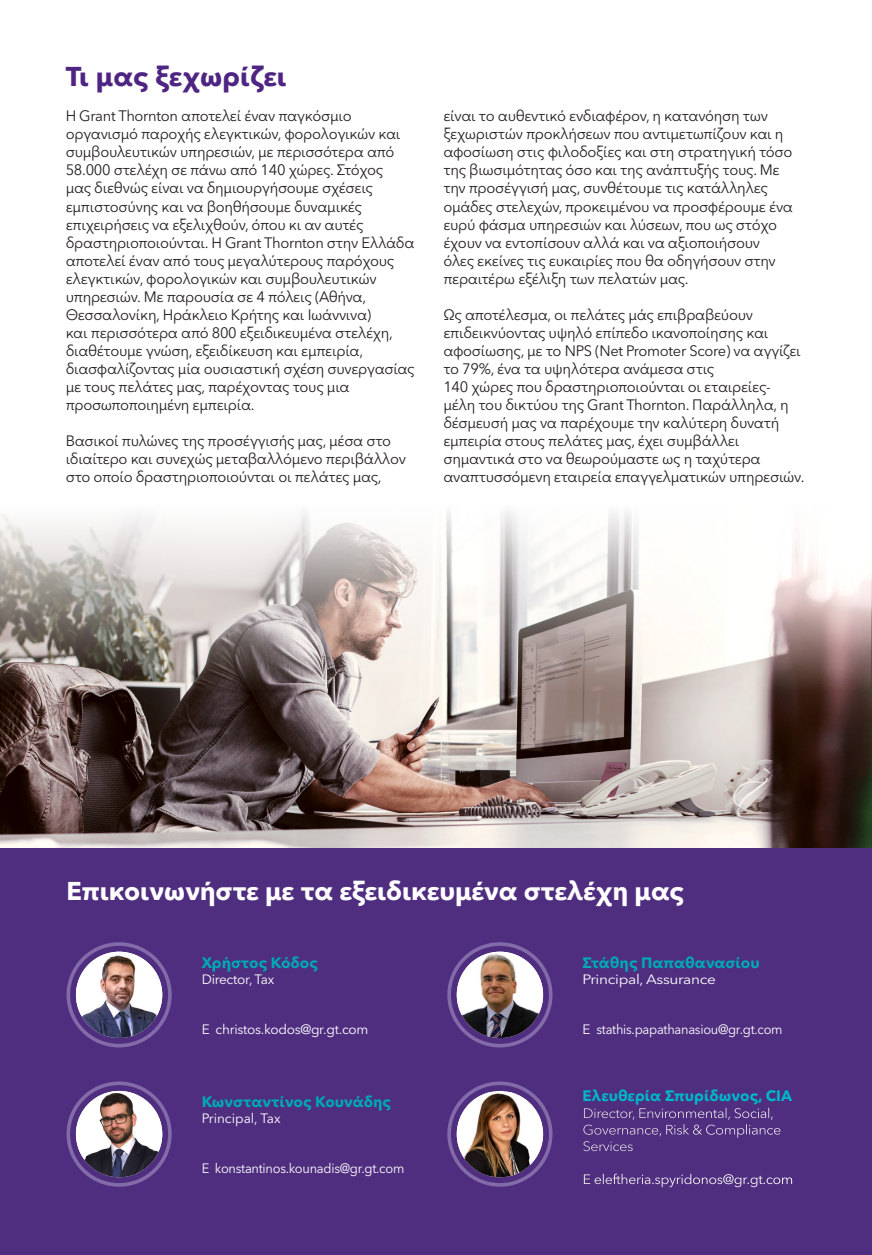
<style>
.page{position:relative;width:872px;height:1255px;background:#fff}
.page>*{position:absolute;margin:0;border:0;box-sizing:border-box;transform-origin:0 0}
.t1{font:700 27px "Avenir Next W1 G";letter-spacing:-.01em;color:#4e2582}
.t2{font:700 25.5px "Avenir Next W1 G";letter-spacing:-.005em;color:#fff}
.t3{font:15px/18px "Avenir Next W1 G";letter-spacing:-.02em;color:#231f20}
.t4{font:700 15px "Avenir Next W1 G";color:#00a7b5}
.t5{font:700 15px "Avenir Next W1 G";color:#00b6c8}
.t6{font:13.5px "Avenir Next W1 G";letter-spacing:-.02em;color:#fff}
.t7{font:300 13.5px/16.5px "Avenir Next W1 G";letter-spacing:-.025em;color:#fff;scale:1.07 1}
.t8{font:13.5px "Avenir Next W1 G";letter-spacing:-.02em;color:#fff;scale:.95 1}
.t9{font:13.5px "Avenir Next W1 G";letter-spacing:-.02em;color:#fff;scale:1.05 1}
.t10{font:13.5px "Avenir Next W1 G";letter-spacing:-.02em;color:#fff;scale:1.14 1}
.t11{font:13.5px "Avenir Next W1 G";color:#fff}
</style>
<div class="page">
<img style="left:0;top:705px;width:871px;height:143px">
<svg style="left:0;top:511px;width:871px;height:194px"></svg>
<div style="left:0;top:848px;width:872px;height:406px;background:#4f2d7f"></div>
<div style="left:66px;top:942px;width:106px;height:105px;border:4px solid #836ba9;border-radius:50%"></div>
<img style="left:76px;top:951px;width:86px;height:86px;border-radius:43px">
<div style="left:447px;top:942px;width:105px;height:105px;border:4px solid #836ba9;border-radius:50%"></div>
<img style="left:457px;top:951px;width:86px;height:86px;border-radius:43px">
<div style="left:66px;top:1081px;width:106px;height:105px;border:4px solid #836ba9;border-radius:50%"></div>
<img style="left:76px;top:1090px;width:86px;height:87px;border-radius:43px">
<div style="left:447px;top:1081px;width:105px;height:105px;border:4px solid #836ba9;border-radius:50%"></div>
<img style="left:457px;top:1092px;width:86px;height:85px">
<p class="t1" style="left:66px;top:60px;width:223px">Τι μας ξεχωρίζει</p>
<p class="t3" style="left:66px;top:107px;width:350px">Η Grant Thornton αποτελεί έναν παγκόσμιο οργανισμό παροχής ελεγκτικών, φορολογικών και συμβουλευτικών υπηρεσιών, με περισσότερα από 58.000 στελέχη σε πάνω από 140 χώρες. Στόχος<br>μας διεθνώς είναι να δημιουργήσουμε σχέσεις εμπιστοσύνης και να βοηθήσουμε δυναμικές επιχειρήσεις να εξελιχθούν, όπου κι αν αυτές δραστηριοποιούνται. Η Grant Thornton στην Ελλάδα αποτελεί έναν από τους μεγαλύτερους παρόχους ελεγκτικών, φορολογικών και συμβουλευτικών υπηρεσιών. Με παρουσία σε 4 πόλεις (Αθήνα, Θεσσαλονίκη, Ηράκλειο Κρήτης και Ιωάννινα)<br>και περισσότερα από 800 εξειδικευμένα στελέχη, διαθέτουμε γνώση, εξειδίκευση και εμπειρία, διασφαλίζοντας μία ουσιαστική σχέση συνεργασίας με τους πελάτες μας, παρέχοντας τους μια προσωποποιημένη εμπειρία.</p>
<p class="t3" style="left:66px;top:431px;width:342px">Βασικοί πυλώνες της προσέγγισής μας, μέσα στο ιδιαίτερο και συνεχώς μεταβαλλόμενο περιβάλλον στο οποίο δραστηριοποιούνται οι πελάτες μας,</p>
<p class="t3" style="left:443px;top:107px;width:351px">είναι το αυθεντικό ενδιαφέρον, η κατανόηση των ξεχωριστών προκλήσεων που αντιμετωπίζουν και η αφοσίωση στις φιλοδοξίες και στη στρατηγική τόσο της βιωσιμότητας όσο και της ανάπτυξής τους. Με την προσέγγισή μας, συνθέτουμε τις κατάλληλες ομάδες στελεχών, προκειμένου να προσφέρουμε ένα ευρύ φάσμα υπηρεσιών και λύσεων, που ως στόχο έχουν να εντοπίσουν αλλά και να αξιοποιήσουν όλες εκείνες τις ευκαιρίες που θα οδηγήσουν στην περαιτέρω εξέλιξη των πελατών μας.</p>
<p class="t3" style="left:443px;top:305px;width:359px">Ως αποτέλεσμα, οι πελάτες μάς επιβραβεύουν επιδεικνύοντας υψηλό επίπεδο ικανοποίησης και αφοσίωσης, με το NPS (Net Promoter Score) να αγγίζει το 79%, ένα τα υψηλότερα ανάμεσα στις</p>
<p class="t3" style="left:443px;top:377px;width:362px">140 χώρες που δραστηριοποιούνται οι εταιρείες&shy;μέλη του δικτύου της Grant Thornton. Παράλληλα, η δέσμευσή μας να παρέχουμε την καλύτερη δυνατή εμπειρία στους πελάτες μας, έχει συμβάλλει σημαντικά στο να θεωρούμαστε ως η ταχύτερα αναπτυσσόμενη εταιρεία επαγγελματικών υπηρεσιών.</p>
<p class="t2" style="left:66px;top:875px;width:618px">Επικοινωνήστε με τα εξειδικευμένα στελέχη μας</p>
<p class="t4" style="left:202px;top:953px;width:117px">Χρήστος Κόδος</p>
<p class="t6" style="left:202px;top:971px;width:74px">Director, Tax</p>
<p class="t6" style="left:202px;top:1020px;width:168px">E christos.kodos@gr.gt.com</p>
<p class="t4" style="left:202px;top:1092px;width:191px">Κωνσταντίνος Κουνάδης</p>
<p class="t11" style="left:202px;top:1110px;width:80px">Principal, Tax</p>
<p class="t8" style="left:202px;top:1159px;width:215px">E konstantinos.kounadis@gr.gt.com</p>
<p class="t4" style="left:582px;top:953px;width:179px">Στάθης Παπαθανασίου</p>
<p class="t10" style="left:582px;top:971px;width:118px">Principal, Assurance</p>
<p class="t6" style="left:582px;top:1020px;width:202px">E stathis.papathanasiou@gr.gt.com</p>
<p class="t5" style="left:582px;top:1086px;width:211px">Ελευθερία Σπυρίδωνος, CIA</p>
<p class="t7" style="left:582px;top:1104px;width:187px">Director, Environmental, Social,<br>Governance, Risk &amp; Compliance<br>Services</p>
<p class="t9" style="left:582px;top:1171px;width:202px">E eleftheria.spyridonos@gr.gt.com</p>
</div>
